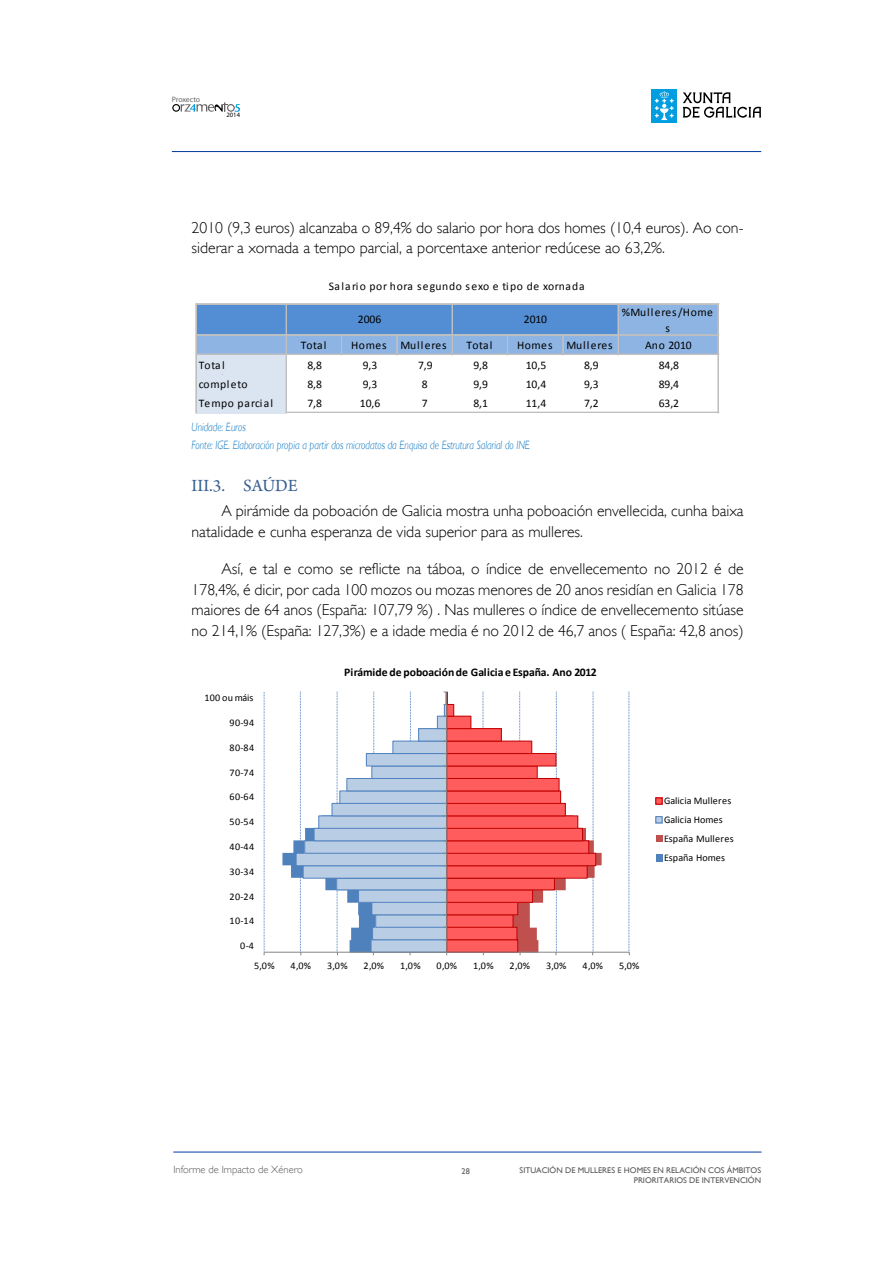
<style>
.page{position:relative;width:893px;height:1263px;background:#fff}
.page>*{position:absolute;margin:0;border:0;box-sizing:border-box;transform-origin:0 0}
.t1{font:18px "Arno Pro";color:#365f91}
.t2{font:300 15.75px/20.5px "Gill Sans";color:#000}
.t3{font:italic 300 12px/17.7px "Gill Sans";color:#0070c0;scale:.8 1}
.t4{font:700 11.7px "Calibri";letter-spacing:-.005em;color:#000}
.t5{font:11.55px/15.5px "Calibri";letter-spacing:.055em;color:#000;text-align:center}
.t6{font:300 10.5px "Gill Sans";color:#58585a}
.t7{font:10.2px/18.8px "Calibri";letter-spacing:.015em;color:#000}
.t8{font:8.25px/9.9px "Gill Sans";color:#58585a;text-align:right}
.t9{font:7.8px "Myriad Pro";letter-spacing:-.01em;color:#666365}
.t10{font:6.6px "Myriad Pro";color:#000}
</style>
<div class="page">
<svg style="left:172px;top:102px;width:68px;height:10px"></svg>
<hr style="left:173px;top:1152px;width:588px;height:1px;background:#003a9e">
<hr style="left:172px;top:151px;width:589px;height:1px;background:#003a9e">
<div style="left:651px;top:89px;width:26px;height:34px;background:#009ee0"></div>
<svg style="left:655px;top:91px;width:19px;height:29px"></svg>
<svg style="left:683px;top:92px;width:78px;height:26px"></svg>
<div style="left:197px;top:304px;width:422px;height:32px;background:#538ed5"></div>
<div style="left:618px;top:304px;width:101px;height:32px;background:#8db4e3"></div>
<div style="left:197px;top:335px;width:522px;height:20px;background:#8db4e3"></div>
<div style="left:197px;top:354px;width:90px;height:59px;background:#dbe5f1"></div>
<hr style="left:196px;top:304px;width:1px;height:109px;background:#bfbfbf">
<hr style="left:286px;top:305px;width:1px;height:108px;background:#bfbfbf">
<hr style="left:452px;top:305px;width:1px;height:50px;background:#bfbfbf">
<hr style="left:618px;top:305px;width:1px;height:50px;background:#bfbfbf">
<hr style="left:718px;top:305px;width:1px;height:108px;background:#bfbfbf">
<svg style="left:341px;top:336px;width:1px;height:18px"></svg>
<svg style="left:396px;top:336px;width:2px;height:18px"></svg>
<svg style="left:507px;top:336px;width:1px;height:18px"></svg>
<svg style="left:562px;top:336px;width:2px;height:18px"></svg>
<hr style="left:197px;top:303px;width:522px;height:1px;background:#bfbfbf">
<hr style="left:197px;top:304px;width:522px;height:1px;background:#bfbfbf">
<hr style="left:197px;top:334px;width:522px;height:1px;background:#bfbfbf">
<hr style="left:197px;top:335px;width:522px;height:1px;background:#bfbfbf">
<hr style="left:197px;top:354px;width:522px;height:1px;background:#bfbfbf">
<hr style="left:287px;top:412px;width:432px;height:1px;background:#bfbfbf">
<hr style="left:264px;top:952px;width:365px;height:1px;background:#868686">
<svg style="left:264px;top:692px;width:1px;height:263px"></svg>
<svg style="left:628px;top:692px;width:2px;height:263px"></svg>
<svg style="left:282px;top:692px;width:320px;height:263px"></svg>
<div style="left:656px;top:798px;width:7px;height:7px;background:#ff5d5d"></div>
<div style="left:655px;top:797px;width:7px;height:7px;border:1px solid #c00000"></div>
<div style="left:656px;top:817px;width:7px;height:7px;background:#b9cde5"></div>
<div style="left:655px;top:816px;width:7px;height:7px;border:1px solid #4f81bd"></div>
<svg style="left:656px;top:836px;width:6px;height:6px"></svg>
<div style="left:656px;top:854px;width:6px;height:7px;background:#4f81bd"></div>
<p class="t9" style="left:172px;top:95px;width:30px">Proxecto</p>
<p class="t10" style="left:226px;top:111px;width:15px">2014</p>
<p class="t2" style="left:192px;top:218px;width:553px">2010 (9,3 euros) alcanzaba o 89,4% do salario por hora dos homes (10,4 euros). Ao con&shy;siderar a xornada a tempo parcial, a porcentaxe anterior redúcese ao 63,2%.</p>
<p class="t5" style="left:329px;top:278px;width:257px">Salario por hora segundo sexo e tipo de xornada</p>
<p class="t5" style="left:358px;top:311px;width:25px">2006</p>
<p class="t5" style="left:524px;top:311px;width:25px">2010</p>
<p class="t5" style="left:622px;top:304px;width:93px">%Mulleres/Home s</p>
<p class="t5" style="left:301px;top:337px;width:27px">Total</p>
<p class="t5" style="left:351px;top:337px;width:97px">Homes Mulleres</p>
<p class="t5" style="left:467px;top:337px;width:27px">Total</p>
<p class="t5" style="left:517px;top:337px;width:97px">Homes Mulleres</p>
<p class="t5" style="left:645px;top:337px;width:48px">Ano 2010</p>
<p class="t5" style="left:199px;top:356px;width:27px">Total</p>
<p class="t5" style="left:307px;top:356px;width:16px">8,8</p>
<p class="t5" style="left:363px;top:356px;width:16px">9,3</p>
<p class="t5" style="left:418px;top:356px;width:16px">7,9</p>
<p class="t5" style="left:473px;top:356px;width:16px">9,8</p>
<p class="t5" style="left:526px;top:356px;width:22px">10,5</p>
<p class="t5" style="left:584px;top:356px;width:16px">8,9</p>
<p class="t5" style="left:659px;top:356px;width:22px">84,8</p>
<p class="t5" style="left:199px;top:360px;width:50px;text-align:left">Tempo completo</p>
<p class="t5" style="left:307px;top:376px;width:16px">8,8</p>
<p class="t5" style="left:363px;top:376px;width:16px">9,3</p>
<p class="t5" style="left:422px;top:376px;width:7px">8</p>
<p class="t5" style="left:473px;top:376px;width:16px">9,9</p>
<p class="t5" style="left:526px;top:376px;width:22px">10,4</p>
<p class="t5" style="left:584px;top:376px;width:16px">9,3</p>
<p class="t5" style="left:659px;top:376px;width:22px">89,4</p>
<p class="t5" style="left:199px;top:395px;width:76px">Tempo parcial</p>
<p class="t5" style="left:307px;top:395px;width:16px">7,8</p>
<p class="t5" style="left:360px;top:395px;width:22px">10,6</p>
<p class="t5" style="left:422px;top:395px;width:7px">7</p>
<p class="t5" style="left:473px;top:395px;width:16px">8,1</p>
<p class="t5" style="left:526px;top:395px;width:22px">11,4</p>
<p class="t5" style="left:584px;top:395px;width:16px">7,2</p>
<p class="t5" style="left:659px;top:395px;width:22px">63,2</p>
<p class="t3" style="left:192px;top:418px;width:425px">Unidade: Euros<br>Fonte: IGE. Elaboración propia a partir dos microdatos da Enquisa de Estrutura Salarial do INE</p>
<p class="t1" style="left:192px;top:476px;width:108px">III.3. SAÚDE</p>
<p class="t2" style="left:192px;top:501px;width:554px;text-indent:30px">A pirámide da poboación de Galicia mostra unha poboación envellecida, cunha baixa natalidade e cunha esperanza de vida superior para as mulleres.</p>
<p class="t2" style="left:192px;top:559px;width:554px;text-align:justify;text-indent:30px">Así, e tal e como se reflicte na táboa, o índice de envellecemento no 2012 é de 178,4%, é dicir, por cada 100 mozos ou mozas menores de 20 anos residían en Galicia 178 maiores de 64 anos (España: 107,79 %) . Nas mulleres o índice de envellecemento sitúase no 214,1% (España: 127,3%) e a idade media é no 2012 de 46,7 anos ( España: 42,8 anos)</p>
<p class="t7" style="left:204px;top:688px;width:51px">100 ou máis</p>
<p class="t7" style="left:230px;top:713px;width:26px">90-94</p>
<p class="t7" style="left:230px;top:737px;width:26px">80-84</p>
<p class="t7" style="left:230px;top:762px;width:26px">70-74</p>
<p class="t7" style="left:230px;top:787px;width:26px">60-64</p>
<p class="t7" style="left:230px;top:812px;width:26px">50-54</p>
<p class="t7" style="left:230px;top:837px;width:26px">40-44</p>
<p class="t7" style="left:230px;top:861px;width:26px">30-34</p>
<p class="t7" style="left:230px;top:886px;width:26px">20-24</p>
<p class="t7" style="left:230px;top:911px;width:26px">10-14</p>
<p class="t7" style="left:240px;top:936px;width:15px">0-4</p>
<p class="t4" style="left:344px;top:664px;width:254px">Pirámide de poboación de Galicia e España. Ano 2012</p>
<p class="t7" style="left:254px;top:956px;width:22px">5,0%</p>
<p class="t7" style="left:291px;top:956px;width:22px">4,0%</p>
<p class="t7" style="left:327px;top:956px;width:22px">3,0%</p>
<p class="t7" style="left:364px;top:956px;width:22px">2,0%</p>
<p class="t7" style="left:400px;top:956px;width:22px">1,0%</p>
<p class="t7" style="left:437px;top:956px;width:22px">0,0%</p>
<p class="t7" style="left:473px;top:956px;width:22px">1,0%</p>
<p class="t7" style="left:510px;top:956px;width:22px">2,0%</p>
<p class="t7" style="left:546px;top:956px;width:22px">3,0%</p>
<p class="t7" style="left:582px;top:956px;width:22px">4,0%</p>
<p class="t7" style="left:619px;top:956px;width:22px">5,0%</p>
<p class="t7" style="left:664px;top:791px;width:71px">Galicia Mulleres<br>Galicia Homes<br>España Mulleres<br>España Homes</p>
<p class="t6" style="left:173px;top:1164px;width:131px">Informe de Impacto de Xénero</p>
<p class="t8" style="left:520px;top:1165px;width:243px">SITUACIÓN DE MULLERES E HOMES EN RELACIÓN COS ÁMBITOS<br>PRIORITARIOS DE INTERVENCIÓN</p>
<p class="t8" style="left:462px;top:1166px;width:10px">28</p>
</div>
